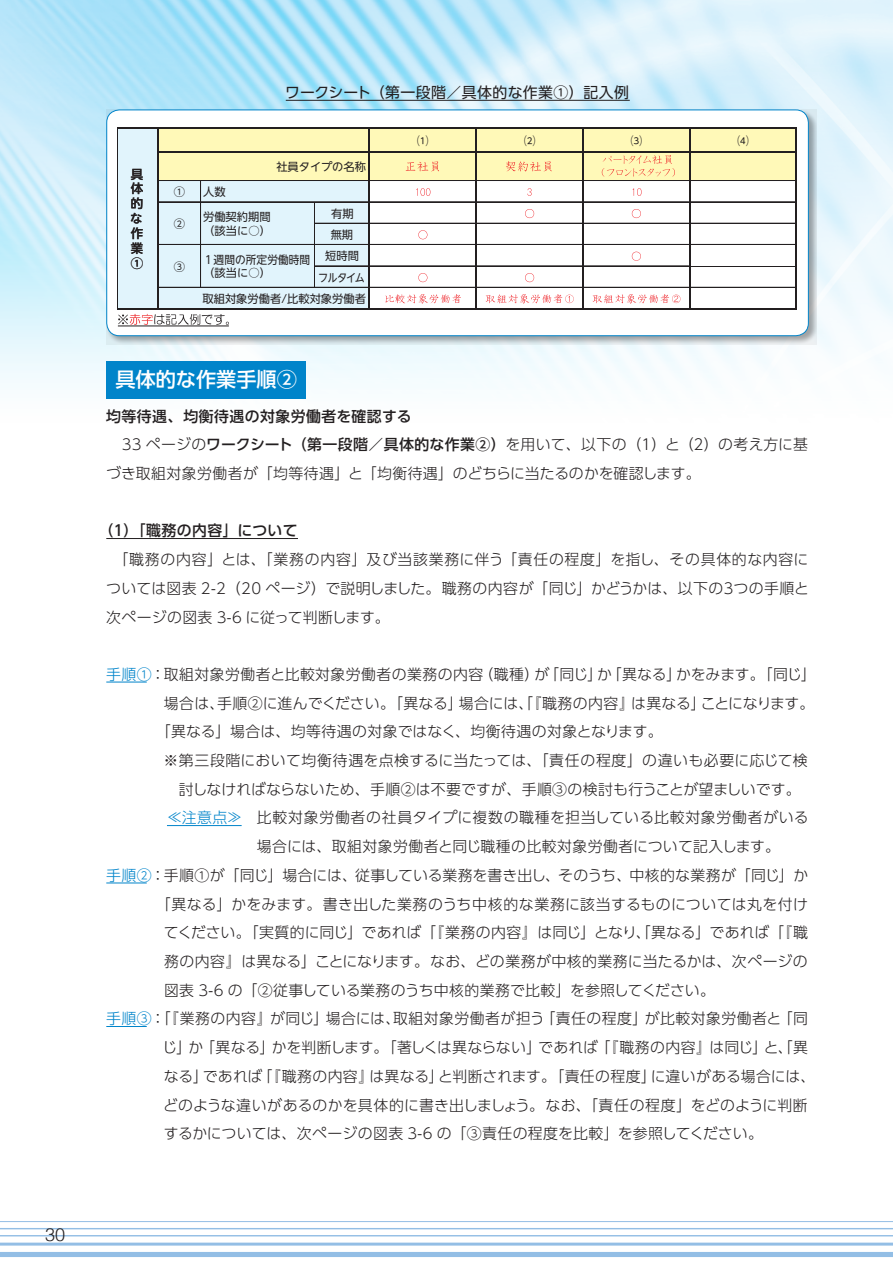
<style>
.page{position:relative;width:893px;height:1263px;background:#fff}
.page>*{position:absolute;margin:0;border:0;box-sizing:border-box;transform-origin:0 0}
.t1{font:500 20.25px "UD Shin Go Pr 6 N";color:#fff}
.t2{font:300 18px "Helvetica";color:#231f20}
.t3{font:300 14.85px/28.7px "UD Shin Go Pr 6 N";letter-spacing:.02em;color:#231f20;text-align:justify}
.t4{font:300 14.85px "UD Shin Go Pr 6 N";color:#231f20}
.t5{font:300 14.85px "UD Shin Go Pr 6 N";letter-spacing:-.005em;color:#231f20}
.t6{font:300 14.85px "UD Shin Go Pr 6 N";letter-spacing:.05em;color:#231f20}
.t7{font:500 14.85px "UD Shin Go Pr 6 N";letter-spacing:.03em;color:#231f20}
.t8{font:14.85px "UD Shin Go Pr 6 N";letter-spacing:.03em;color:#231f20}
.t9{font:500 12.45px/14.9px "UD Shin Go NT Pr 6 N";color:#231f20;text-align:justify}
.t10{font:11.25px/13.5px "UD Shin Go NT Pr 6 N";letter-spacing:-.01em;color:#231f20}
.t11{font:11.25px/13.5px "UD Shin Go NT Pr 6 N";letter-spacing:-.01em;color:#231f20;scale:.95 1}
.t12{font:11.25px/21.3px "UD Shin Go NT Pr 6 N";letter-spacing:-.03em;color:#231f20;text-align:center}
.s1{font-weight:500}
.s2{color:#0084ca}
</style>
<div class="page">
<img style="left:0;top:0;width:893px;height:1246px">
<hr style="left:0;top:1228px;width:893px;height:1px;background:#93bee5">
<hr style="left:0;top:1235px;width:893px;height:1px;background:#93bee5">
<hr style="left:0;top:1242px;width:893px;height:3px;background:#93bee5">
<hr style="left:0;top:1221px;width:893px;height:1px;background:#93bee5">
<div style="left:0;top:1252px;width:893px;height:5px;background:#93bee5"></div>
<hr style="left:106px;top:538px;width:192px;height:1px;background:#231f20">
<hr style="left:106px;top:682px;width:41px;height:1px;background:#0084ca">
<hr style="left:167px;top:825px;width:75px;height:1px;background:#0084ca">
<hr style="left:106px;top:882px;width:41px;height:1px;background:#0084ca">
<hr style="left:106px;top:1026px;width:41px;height:1px;background:#0084ca">
<div style="left:106px;top:361px;width:200px;height:37px;background:#0084ca"></div>
<svg style="left:106px;top:110px;width:711px;height:235px"></svg>
<div style="left:107px;top:110px;width:701px;height:226px;background:#fff;border-radius:13px"></div>
<div style="left:107px;top:110px;width:702px;height:226px;border:1px solid #0084ca;border-radius:13px"></div>
<hr style="left:286px;top:100px;width:344px;height:1px;background:#231f20">
<div style="left:159px;top:128px;width:637px;height:52px;background:#fff9b8"></div>
<div style="left:159px;top:181px;width:211px;height:127px;background:#e1f4fc"></div>
<svg style="left:118px;top:314px;width:111px;height:11px"></svg>
<div style="left:118px;top:128px;width:41px;height:181px;background:#e1f4fc"></div>
<hr style="left:118px;top:309px;width:41px;height:1px;background:#2c57a6">
<hr style="left:158px;top:309px;width:43px;height:1px;background:#fff">
<svg style="left:406px;top:161px;width:33px;height:10px"></svg>
<svg style="left:506px;top:161px;width:46px;height:11px"></svg>
<svg style="left:602px;top:155px;width:73px;height:22px"></svg>
<svg style="left:416px;top:188px;width:14px;height:8px"></svg>
<svg style="left:527px;top:188px;width:5px;height:8px"></svg>
<svg style="left:633px;top:188px;width:9px;height:8px"></svg>
<svg style="left:632px;top:252px;width:9px;height:9px"></svg>
<svg style="left:525px;top:273px;width:9px;height:9px"></svg>
<svg style="left:525px;top:209px;width:9px;height:9px"></svg>
<svg style="left:632px;top:209px;width:9px;height:9px"></svg>
<svg style="left:418px;top:230px;width:9px;height:9px"></svg>
<svg style="left:418px;top:273px;width:9px;height:9px"></svg>
<svg style="left:385px;top:294px;width:76px;height:10px"></svg>
<svg style="left:486px;top:294px;width:88px;height:10px"></svg>
<svg style="left:593px;top:294px;width:87px;height:10px"></svg>
<hr style="left:159px;top:151px;width:638px;height:1px;background:#231f20">
<hr style="left:159px;top:180px;width:209px;height:1px;background:#231f20">
<hr style="left:370px;top:180px;width:105px;height:1px;background:#231f20">
<hr style="left:476px;top:180px;width:106px;height:1px;background:#231f20">
<hr style="left:583px;top:180px;width:106px;height:1px;background:#231f20">
<hr style="left:690px;top:180px;width:106px;height:1px;background:#231f20">
<hr style="left:158px;top:201px;width:210px;height:1px;background:#231f20">
<hr style="left:159px;top:202px;width:209px;height:1px;background:#231f20">
<hr style="left:370px;top:201px;width:105px;height:1px;background:#231f20">
<hr style="left:370px;top:202px;width:105px;height:1px;background:#231f20">
<hr style="left:314px;top:266px;width:482px;height:1px;background:#231f20">
<hr style="left:476px;top:201px;width:106px;height:1px;background:#231f20">
<hr style="left:476px;top:202px;width:106px;height:1px;background:#231f20">
<hr style="left:583px;top:201px;width:106px;height:1px;background:#231f20">
<hr style="left:583px;top:202px;width:106px;height:1px;background:#231f20">
<hr style="left:690px;top:201px;width:106px;height:1px;background:#231f20">
<hr style="left:690px;top:202px;width:106px;height:1px;background:#231f20">
<hr style="left:158px;top:244px;width:210px;height:1px;background:#231f20">
<hr style="left:159px;top:245px;width:209px;height:1px;background:#231f20">
<hr style="left:370px;top:244px;width:105px;height:1px;background:#231f20">
<hr style="left:370px;top:245px;width:105px;height:1px;background:#231f20">
<hr style="left:476px;top:244px;width:106px;height:1px;background:#231f20">
<hr style="left:476px;top:245px;width:106px;height:1px;background:#231f20">
<hr style="left:583px;top:244px;width:106px;height:1px;background:#231f20">
<hr style="left:583px;top:245px;width:106px;height:1px;background:#231f20">
<hr style="left:690px;top:244px;width:106px;height:1px;background:#231f20">
<hr style="left:690px;top:245px;width:106px;height:1px;background:#231f20">
<hr style="left:315px;top:266px;width:53px;height:1px;background:#bfbfbf">
<hr style="left:370px;top:266px;width:105px;height:1px;background:#bfbfbf">
<hr style="left:476px;top:266px;width:106px;height:1px;background:#bfbfbf">
<hr style="left:583px;top:266px;width:106px;height:1px;background:#bfbfbf">
<hr style="left:159px;top:287px;width:209px;height:1px;background:#231f20">
<hr style="left:370px;top:287px;width:105px;height:1px;background:#231f20">
<hr style="left:476px;top:287px;width:106px;height:1px;background:#231f20">
<hr style="left:583px;top:287px;width:106px;height:1px;background:#231f20">
<hr style="left:690px;top:287px;width:106px;height:1px;background:#231f20">
<hr style="left:117px;top:128px;width:1px;height:180px;background:#2c57a6">
<hr style="left:200px;top:181px;width:1px;height:107px;background:#231f20">
<hr style="left:201px;top:181px;width:1px;height:107px;background:#231f20">
<hr style="left:314px;top:202px;width:1px;height:86px;background:#231f20">
<hr style="left:315px;top:202px;width:1px;height:86px;background:#231f20">
<hr style="left:117px;top:308px;width:680px;height:1px;background:#231f20">
<hr style="left:117px;top:128px;width:680px;height:1px;background:#231f20">
<hr style="left:157px;top:128px;width:2px;height:181px;background:#231f20">
<hr style="left:368px;top:128px;width:2px;height:181px;background:#231f20">
<hr style="left:475px;top:128px;width:1px;height:181px;background:#231f20">
<hr style="left:582px;top:128px;width:1px;height:181px;background:#231f20">
<hr style="left:689px;top:128px;width:1px;height:181px;background:#231f20">
<hr style="left:796px;top:128px;width:1px;height:181px;background:#231f20">
<hr style="left:118px;top:128px;width:1px;height:181px;background:#231f20">
<hr style="left:118px;top:326px;width:111px;height:1px;background:#231f20">
<hr style="left:314px;top:223px;width:482px;height:1px;background:#231f20">
<p class="t2" style="left:45px;top:1219px;width:22px">30</p>
<p class="t9" style="left:130px;top:166px;width:14px">具体的な作業①</p>
<p class="t8" style="left:285px;top:80px;width:345px">ワークシート（第一段階／具体的な作業①）記入例</p>
<p class="t10" style="left:174px;top:185px;width:13px">①</p>
<p class="t10" style="left:203px;top:185px;width:24px">人数</p>
<p class="t10" style="left:276px;top:159px;width:91px">社員タイプの名称</p>
<p class="t12" style="left:318px;top:202px;width:48px">有期<br>無期<br>短時間<br>フルタイム</p>
<p class="t10" style="left:174px;top:217px;width:13px">②</p>
<p class="t10" style="left:203px;top:210px;width:69px">労働契約期間（該当に○）</p>
<p class="t10" style="left:174px;top:260px;width:13px">③</p>
<p class="t11" style="left:203px;top:252px;width:114px">１週間の所定労働時間（該当に○）</p>
<p class="t10" style="left:203px;top:292px;width:165px">取組対象労働者/比較対象労働者</p>
<p class="t10" style="left:417px;top:133px;width:13px">⑴</p>
<p class="t10" style="left:524px;top:133px;width:13px">⑵</p>
<p class="t10" style="left:631px;top:133px;width:13px">⑶</p>
<p class="t10" style="left:737px;top:133px;width:13px">⑷</p>
<h1 class="t1" style="left:115px;top:363px;width:183px">具体的な作業手順②</h1>
<p class="t7" style="left:106px;top:404px;width:307px">均等待遇、均衡待遇の対象労働者を確認する</p>
<p class="t3" style="left:122px;top:430px;width:688px">33 ページの<span class="s1">ワークシート（第一段階／具体的な作業②）</span>を用いて、以下の（１）と（２）の考え方に基</p>
<p class="t3" style="left:106px;top:458px;width:596px">づき取組対象労働者が「均等待遇」と「均衡待遇」のどちらに当たるのかを確認します。</p>
<p class="t7" style="left:99px;top:519px;width:201px">（１）「職務の内容」について</p>
<p class="t3" style="left:106px;top:545px;width:704px;text-indent:7px">「職務の内容」とは、「業務の内容」及び当該業務に伴う「責任の程度」を指し、その具体的な内容については図表 2-2（20 ページ）で説明しました。職務の内容が「同じ」かどうかは、以下の３つの手順と次ページの図表 3-6 に従って判断します。</p>
<p class="t3" style="left:106px;top:659px;width:711px"><span class="s2">手順①</span>：取組対象労働者と比較対象労働者の業務の内容（職種）が「同じ」か「異なる」かをみます。「同じ」</p>
<p class="t5" style="left:164px;top:691px;width:652px">場合は、手順②に進んでください。「異なる」場合には「、『職務の内容』は異なる」ことになります。</p>
<p class="t3" style="left:156px;top:717px;width:508px">「異なる」場合は、均等待遇の対象ではなく、均衡待遇の対象となります。</p>
<p class="t3" style="left:164px;top:745px;width:646px">※第三段階において均衡待遇を点検するに当たっては、「責任の程度」の違いも必要に応じて検</p>
<p class="t3" style="left:179px;top:774px;width:623px">討しなければならないため、手順②は不要ですが、手順③の検討も行うことが望ましいです。</p>
<p class="t6" style="left:106px;top:806px;width:704px">　　　 <span class="s2">≪注意点≫</span> 比較対象労働者の社員タイプに複数の職種を担当している比較対象労働者がいる</p>
<p class="t3" style="left:257px;top:832px;width:525px">場合には、取組対象労働者と同じ職種の比較対象労働者について記入します。</p>
<p class="t3" style="left:106px;top:860px;width:703px"><span class="s2">手順②</span>：手順①が「同じ」場合には、従事している業務を書き出し、そのうち、中核的な業務が「同じ」か</p>
<p class="t3" style="left:156px;top:889px;width:654px">「異なる」かをみます。書き出した業務のうち中核的な業務に該当するものについては丸を付け</p>
<p class="t4" style="left:164px;top:921px;width:646px">てください。「実質的に同じ」であれば「『業務の内容』は同じ」となり「、異なる」であれば「『職</p>
<p class="t3" style="left:164px;top:946px;width:645px">務の内容』は異なる」ことになります。なお、どの業務が中核的業務に当たるかは、次ページの</p>
<p class="t3" style="left:164px;top:975px;width:553px">図表 3-6 の「②従事している業務のうち中核的業務で比較」を参照してください。</p>
<p class="t3" style="left:106px;top:1004px;width:703px"><span class="s2">手順③</span>：「『業務の内容』が同じ」場合には、取組対象労働者が担う「責任の程度」が比較対象労働者と「同</p>
<p class="t4" style="left:162px;top:1035px;width:647px">じ」か「異なる」かを判断します。「著しくは異ならない」であれば「『職務の内容』は同じ」と「、異</p>
<p class="t3" style="left:164px;top:1061px;width:653px">なる」であれば「『職務の内容』は異なる」と判断されます。「責任の程度」に違いがある場合には、</p>
<p class="t3" style="left:163px;top:1090px;width:646px">どのような違いがあるのかを具体的に書き出しましょう。なお、「責任の程度」をどのように判断</p>
<p class="t4" style="left:164px;top:1121px;width:601px">するかについては、次ページの図表 3-6 の「③責任の程度を比較」を参照してください。</p>
</div>
